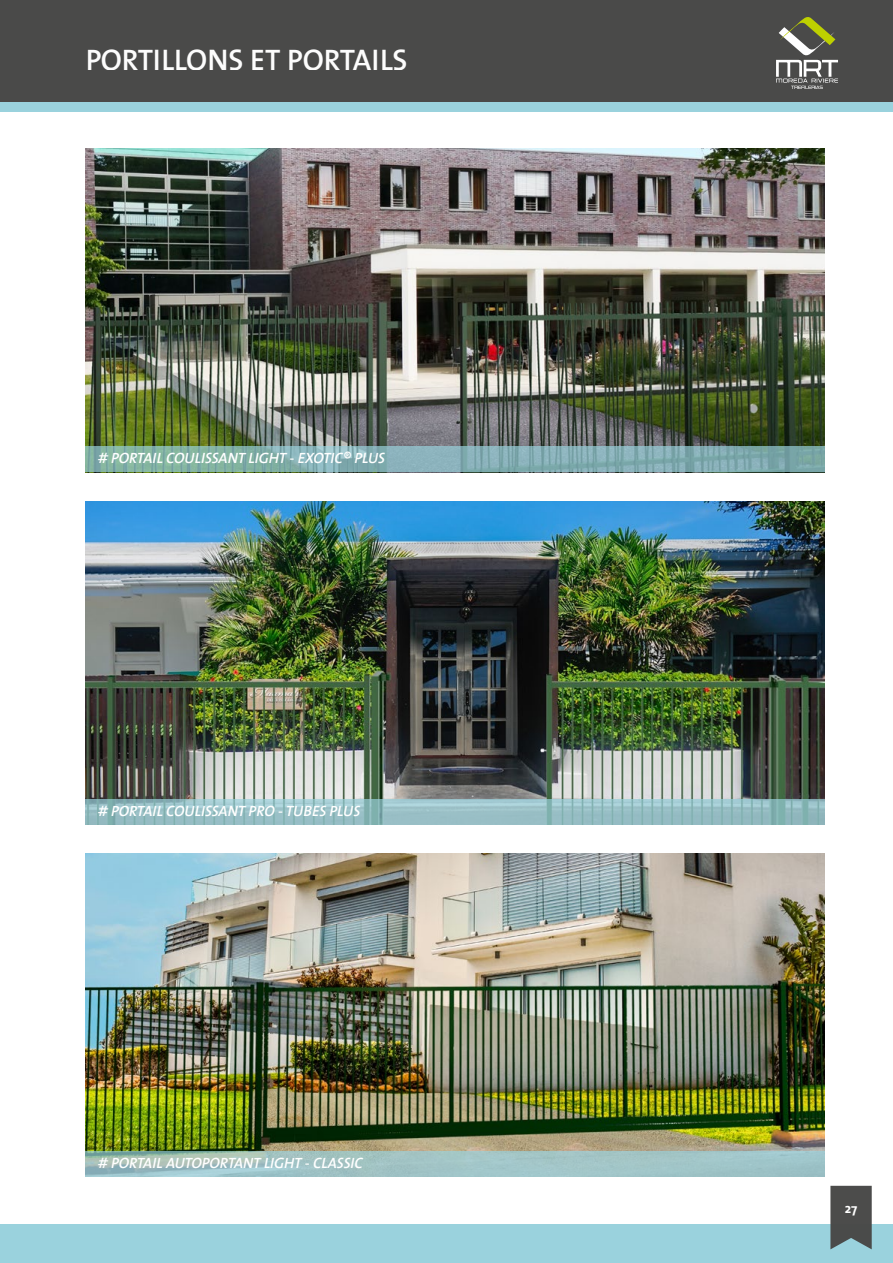
<style>
.page{position:relative;width:893px;height:1263px;background:#fff}
.page>*{position:absolute;margin:0;border:0;box-sizing:border-box;transform-origin:0 0}
.t1{font:30px "The Sans Semi Bold Caps";color:#fff}
.t2{font:italic 15px "The Sans Semi Bold Caps";color:#fff}
.t3{font:700 13.5px "The Sans";color:#fff}
</style>
<div class="page">
<div style="left:0;top:0;width:893px;height:102px;background:#4a4a49"></div>
<svg style="left:776px;top:17px;width:62px;height:72px"></svg>
<div style="left:0;top:1225px;width:893px;height:38px;background:#9ad2dd"></div>
<div style="left:0;top:102px;width:893px;height:9px;background:#9ad2dd"></div>
<img style="left:85px;top:149px;width:740px;height:297px">
<svg style="left:85px;top:446px;width:740px;height:26px;background:#83aeae"></svg>
<img style="left:85px;top:502px;width:740px;height:298px">
<svg style="left:85px;top:800px;width:740px;height:25px;background:#96bfc4"></svg>
<img style="left:85px;top:854px;width:740px;height:297px">
<svg style="left:85px;top:1151px;width:740px;height:26px;background:#a0c3c3"></svg>
<svg style="left:830px;top:1186px;width:42px;height:63px;background:#545959"></svg>
<h1 class="t1" style="left:85px;top:34px;width:324px">PORTILLONS ET PORTAILS</h1>
<p class="t2" style="left:98px;top:446px;width:289px"># PORTAIL COULISSANT LIGHT - EXOTIC® PLUS</p>
<p class="t2" style="left:98px;top:799px;width:264px"># PORTAIL COULISSANT PRO - TUBES PLUS</p>
<p class="t2" style="left:98px;top:1150px;width:267px"># PORTAIL AUTOPORTANT LIGHT - CLASSIC</p>
<p class="t3" style="left:845px;top:1197px;width:14px">27</p>
</div>
